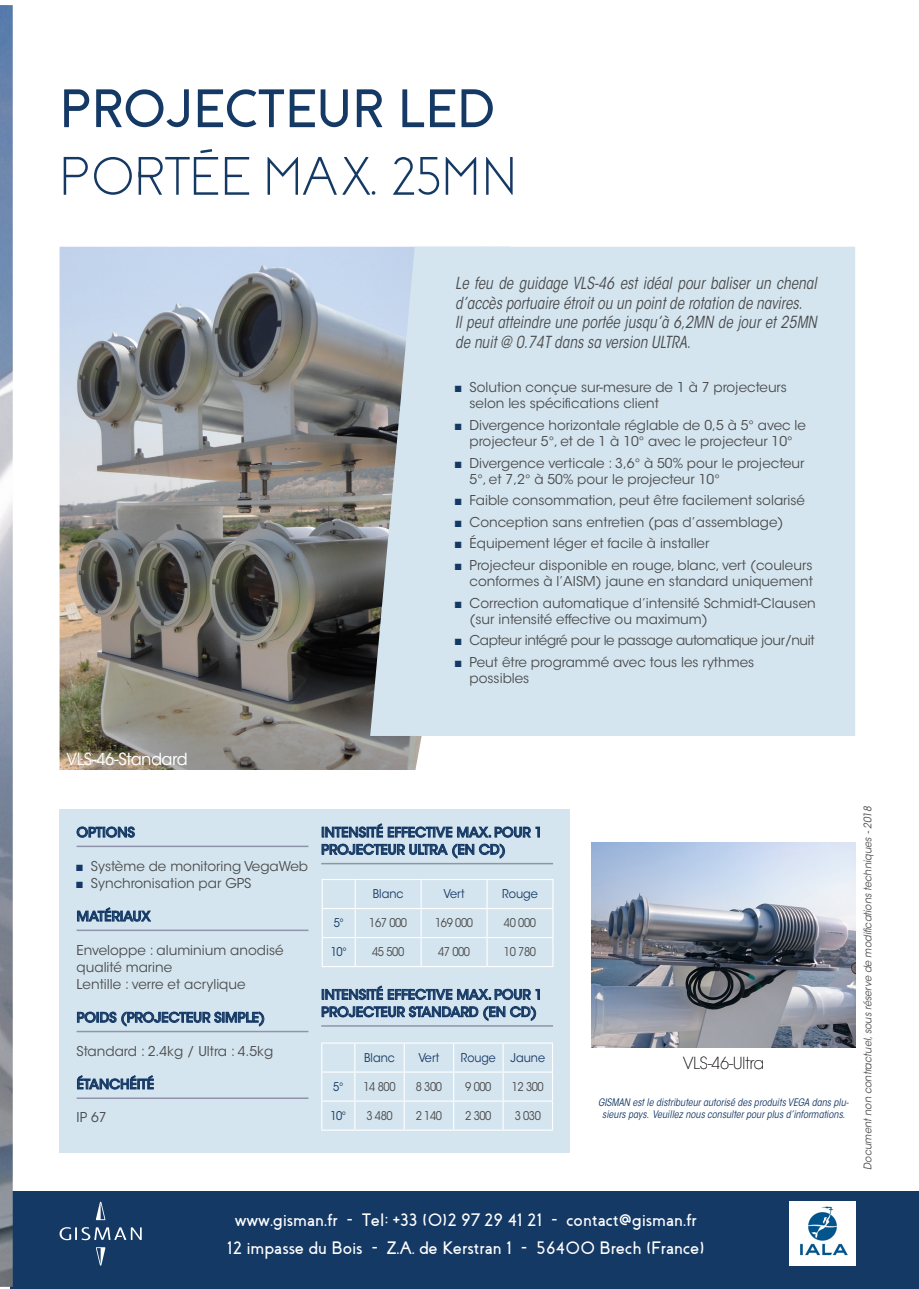
<style>
.page{position:relative;width:919px;height:1289px;background:#fff}
.page>*{position:absolute;margin:0;border:0;box-sizing:border-box;transform-origin:0 0}
.Titre_page_-_référen{font:300 54px "Coves";letter-spacing:.015em;color:#153965}
.Titre_page{font:700 54px "Coves";color:#153965}
.Style_de_paragraphe{font:700 18px "Coves";color:#fff}
.Style_features{font:italic condensed 16.5px/19.8px "ITC Avant Garde Std";color:#4b4c4d;scale:.94 1}
.t1{font:200 16.5px "ITC Avant Garde Std";color:#fff;scale:.93 1}
.t2{font:200 16.5px "ITC Avant Garde Std";color:#231f20;scale:.93 1}
.t3{font:16.5px "ITC Avant Garde Std";color:#fff;scale:.93 1}
.Texte_courant{font:13.5px/16.2px "ITC Avant Garde Std";color:#4b4c4d}
.Titres_caractéristiq{font:500 13.5px/17.2px "ITC Avant Garde Std";color:#153965}
.Texte_courant-2{font:13.5px "ITC Avant Garde Std";letter-spacing:-.03em;color:#4b4c4d}
.t4{font:12px "ITC Avant Garde Std";letter-spacing:-.04em;color:#4b4c4d;scale:.9 1}
.t5{font:12px "ITC Avant Garde Std";color:#153965;scale:.93 1}
.t6{font:12px "ITC Avant Garde Std";color:#153965;scale:.9 1}
.t7{font:12px "ITC Avant Garde Std";color:#153965;scale:.92 1}
.t8{font:italic 10.5px "ITC Avant Garde Std";letter-spacing:-.01em;color:#4b4c4d;scale:.93 1}
.Légendes_schémas{font:italic condensed 10.2px/12.3px "ITC Avant Garde Std";color:#153965;text-align:center}
.s1{font-family:"Arial Narrow";color:#153965}
</style>
<div class="page">
<div style="left:11px;top:1191px;width:907px;height:97px;background:#153965"></div>
<svg style="left:96px;top:1201px;width:9px;height:19px"></svg>
<svg style="left:96px;top:1247px;width:9px;height:18px"></svg>
<svg style="left:60px;top:1227px;width:82px;height:13px"></svg>
<img style="left:789px;top:1201px;width:66px;height:64px">
<img style="left:0;top:5px;width:13px;height:1281px">
<img style="left:60px;top:247px;width:362px;height:523px">
<img style="left:591px;top:842px;width:264px;height:205px">
<div style="left:370px;top:247px;width:485px;height:489px;background:#d5e5ef"></div>
<div style="left:60px;top:808px;width:510px;height:344px;background:#d5e5ef"></div>
<hr style="left:77px;top:845px;width:231px;height:2px;background:#9193ac">
<hr style="left:77px;top:929px;width:231px;height:2px;background:#9193ac">
<hr style="left:77px;top:1030px;width:231px;height:2px;background:#9193ac">
<hr style="left:77px;top:1097px;width:231px;height:1px;background:#9193ac">
<svg style="left:77px;top:826px;width:58px;height:11px"></svg>
<svg style="left:77px;top:907px;width:74px;height:14px"></svg>
<svg style="left:77px;top:1011px;width:187px;height:15px"></svg>
<svg style="left:77px;top:1075px;width:77px;height:14px"></svg>
<hr style="left:321px;top:862px;width:232px;height:2px;background:#9193ac">
<hr style="left:321px;top:1025px;width:232px;height:1px;background:#9193ac">
<svg style="left:322px;top:823px;width:217px;height:14px"></svg>
<svg style="left:322px;top:843px;width:183px;height:15px"></svg>
<svg style="left:322px;top:985px;width:217px;height:14px"></svg>
<svg style="left:322px;top:1006px;width:214px;height:14px"></svg>
<hr style="left:321px;top:1042px;width:34px;height:1px;background:#fff">
<hr style="left:355px;top:1042px;width:49px;height:1px;background:#fff">
<hr style="left:404px;top:1042px;width:49px;height:1px;background:#fff">
<hr style="left:453px;top:1042px;width:50px;height:1px;background:#fff">
<hr style="left:503px;top:1042px;width:50px;height:1px;background:#fff">
<svg style="left:321px;top:1043px;width:232px;height:86px"></svg>
<hr style="left:321px;top:1129px;width:34px;height:1px;background:#fff">
<hr style="left:355px;top:1129px;width:49px;height:1px;background:#fff">
<hr style="left:404px;top:1129px;width:49px;height:1px;background:#fff">
<hr style="left:453px;top:1129px;width:50px;height:1px;background:#fff">
<hr style="left:503px;top:1129px;width:50px;height:1px;background:#fff">
<hr style="left:321px;top:878px;width:34px;height:2px;background:#fff">
<hr style="left:321px;top:880px;width:2px;height:27px;background:#fff">
<hr style="left:355px;top:878px;width:66px;height:2px;background:#fff">
<hr style="left:421px;top:878px;width:66px;height:2px;background:#fff">
<hr style="left:487px;top:878px;width:66px;height:2px;background:#fff">
<hr style="left:321px;top:907px;width:34px;height:2px;background:#fff">
<hr style="left:321px;top:909px;width:2px;height:28px;background:#fff">
<hr style="left:321px;top:937px;width:34px;height:1px;background:#fff">
<hr style="left:321px;top:938px;width:2px;height:28px;background:#fff">
<svg style="left:322px;top:880px;width:231px;height:86px"></svg>
<hr style="left:321px;top:966px;width:34px;height:1px;background:#fff">
<hr style="left:355px;top:966px;width:66px;height:1px;background:#fff">
<hr style="left:421px;top:966px;width:66px;height:1px;background:#fff">
<hr style="left:487px;top:966px;width:66px;height:1px;background:#fff">
<p class="Titre_page" style="left:60px;top:78px;width:438px">PROJECTEUR LED</p>
<p class="Titre_page_-_référen" style="left:60px;top:144px;width:459px">PORTÉE MAX. 25MN</p>
<p class="Style_features" style="left:455px;top:273px;width:386px">Le feu de guidage VLS-46 est idéal pour baliser un chenal d’accès portuaire étroit ou un point de rotation de navires.</p>
<p class="Style_features" style="left:455px;top:313px;width:386px">Il peut atteindre une portée jusqu’à 6,2MN de jour et 25MN de nuit @ 0.74T dans sa version ULTRA.</p>
<p class="Texte_courant" style="left:469px;top:379px;width:319px;text-indent:-14px"><span class="s1">■</span> Solution conçue sur-mesure de 1 à 7 projecteurs selon les spécifications client</p>
<p class="Texte_courant" style="left:455px;top:417px;width:352px;text-align:center"><span class="s1">■</span> Divergence horizontale réglable de 0,5 à 5° avec le projecteur 5°, et de 1 à 10° avec le projecteur 10°</p>
<p class="Texte_courant" style="left:469px;top:455px;width:336px;text-indent:-14px"><span class="s1">■</span> Divergence verticale : 3,6° à 50% pour le projecteur<br>5°, et 7,2° à 50% pour le projecteur 10°</p>
<p class="Texte_courant" style="left:455px;top:492px;width:351px"><span class="s1">■</span> Faible consommation, peut être facilement solarisé</p>
<p class="Texte_courant" style="left:455px;top:514px;width:330px"><span class="s1">■</span> Conception sans entretien (pas d’assemblage)</p>
<p class="Texte_courant" style="left:455px;top:535px;width:256px"><span class="s1">■</span> Équipement léger et facile à installer</p>
<p class="Texte_courant" style="left:455px;top:557px;width:359px;text-align:right"><span class="s1">■</span> Projecteur disponible en rouge, blanc, vert (couleurs conformes à l’AISM) jaune en standard uniquement</p>
<p class="Texte_courant" style="left:469px;top:595px;width:348px;text-indent:-14px"><span class="s1">■</span> Correction automatique d’intensité Schmidt-Clausen (sur intensité effective ou maximum)</p>
<p class="Texte_courant-2" style="left:455px;top:632px;width:361px"><span class="s1">■</span> Capteur intégré pour le passage automatique jour/nuit</p>
<p class="Texte_courant" style="left:469px;top:654px;width:286px;text-indent:-14px"><span class="s1">■</span> Peut être programmé avec tous les rythmes possibles</p>
<p class="t1" style="left:69px;top:749px;width:128px">VLS-46-Standard</p>
<p class="t3" style="left:67px;top:749px;width:20px">VL</p>
<p class="Titres_caractéristiq" style="left:77px;top:823px;width:60px">OPTIONS</p>
<p class="Texte_courant" style="left:77px;top:857px;width:233px"><span class="s1">■</span> Système de monitoring VegaWeb</p>
<p class="Texte_courant" style="left:77px;top:875px;width:176px"><span class="s1">■</span> Synchronisation par GPS</p>
<p class="Titres_caractéristiq" style="left:77px;top:907px;width:75px">MATÉRIAUX</p>
<p class="Texte_courant" style="left:77px;top:941px;width:208px;line-height:17.2px">Enveloppe : aluminium anodisé qualité marine</p>
<p class="Texte_courant" style="left:77px;top:976px;width:170px">Lentille : verre et acrylique</p>
<p class="Titres_caractéristiq" style="left:77px;top:1008px;width:190px">POIDS (PROJECTEUR SIMPLE)</p>
<p class="Texte_courant" style="left:77px;top:1042px;width:198px">Standard : 2.4kg / Ultra : 4.5kg</p>
<p class="Titres_caractéristiq" style="left:77px;top:1075px;width:79px">ÉTANCHÉITÉ</p>
<p class="Texte_courant" style="left:77px;top:1109px;width:32px">IP 67</p>
<p class="Titres_caractéristiq" style="left:321px;top:823px;width:223px">INTENSITÉ EFFECTIVE MAX. POUR 1<br>PROJECTEUR ULTRA (EN CD)</p>
<p class="t5" style="left:373px;top:886px;width:35px">Blanc</p>
<p class="t5" style="left:443px;top:886px;width:24px">Vert</p>
<p class="t5" style="left:502px;top:886px;width:40px">Rouge</p>
<p class="t6" style="left:333px;top:915px;width:13px">5°</p>
<p class="t4" style="left:369px;top:915px;width:44px">167 000</p>
<p class="t4" style="left:435px;top:915px;width:44px">169 000</p>
<p class="t4" style="left:504px;top:915px;width:37px">40 000</p>
<p class="t6" style="left:331px;top:944px;width:19px">10°</p>
<p class="t4" style="left:372px;top:944px;width:37px">45 500</p>
<p class="t4" style="left:438px;top:944px;width:37px">47 000</p>
<p class="t4" style="left:504px;top:944px;width:37px">10 780</p>
<p class="Titres_caractéristiq" style="left:321px;top:985px;width:223px">INTENSITÉ EFFECTIVE MAX. POUR 1<br>PROJECTEUR STANDARD (EN CD)</p>
<p class="t5" style="left:364px;top:1050px;width:35px">Blanc</p>
<p class="t5" style="left:418px;top:1050px;width:24px">Vert</p>
<p class="t7" style="left:461px;top:1050px;width:39px">Rouge</p>
<p class="t5" style="left:510px;top:1050px;width:39px">Jaune</p>
<p class="t6" style="left:333px;top:1079px;width:13px">5°</p>
<p class="t4" style="left:363px;top:1079px;width:37px">14 800</p>
<p class="t4" style="left:416px;top:1079px;width:31px">8 300</p>
<p class="t4" style="left:465px;top:1079px;width:31px">9 000</p>
<p class="t4" style="left:511px;top:1079px;width:37px">12 300</p>
<p class="t6" style="left:330px;top:1108px;width:19px">10°</p>
<p class="t4" style="left:366px;top:1108px;width:31px">3 480</p>
<p class="t4" style="left:416px;top:1108px;width:31px">2 140</p>
<p class="t4" style="left:465px;top:1108px;width:31px">2 300</p>
<p class="t4" style="left:514px;top:1108px;width:31px">3 030</p>
<p class="t2" style="left:683px;top:1053px;width:89px">VLS-46-Ultra</p>
<p class="Légendes_schémas" style="left:598px;top:1096px;width:252px">GISMAN est le distributeur autorisé des produits VEGA dans plu&shy;sieurs pays. Veuillez nous consulter pour plus d’informations.</p>
<p class="t8" style="left:861px;top:1169px;width:392px;rotate:-90deg">Document non contractuel, sous réserve de modifications techniques - 2018</p>
<p class="Style_de_paragraphe" style="left:235px;top:1209px;width:463px">www.gisman.fr - Tel: +33 (0)2 97 29 41 21 - contact@gisman.fr</p>
<p class="Style_de_paragraphe" style="left:227px;top:1237px;width:479px">12 impasse du Bois - Z.A. de Kerstran 1 - 56400 Brech (France)</p>
</div>
